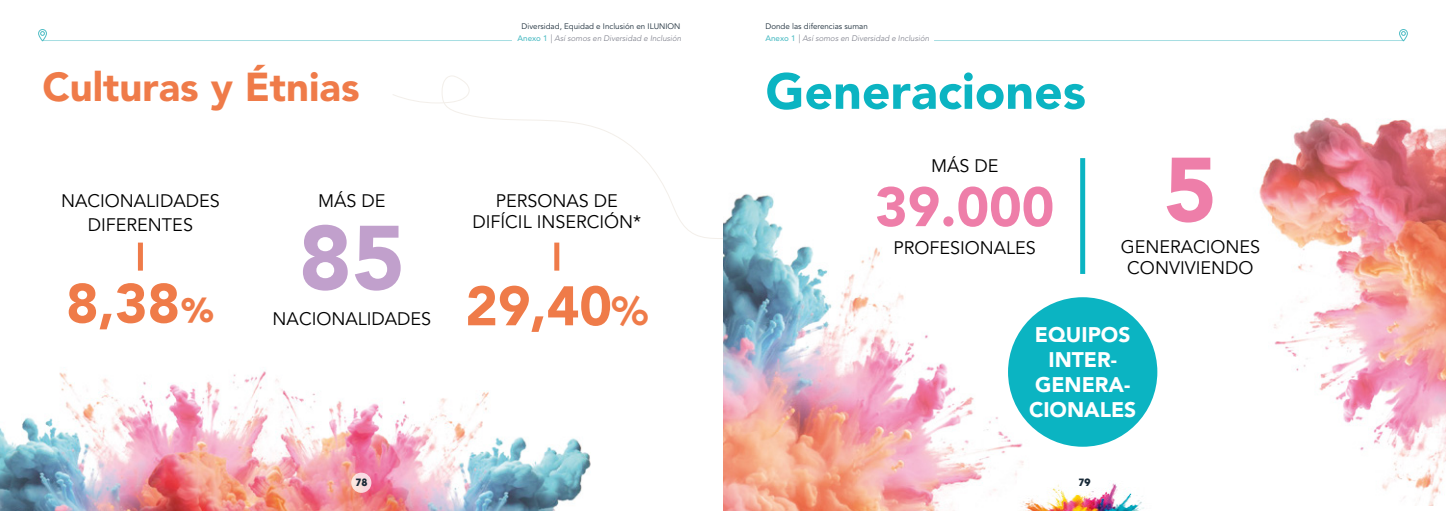
<style>
.page{position:relative;width:1446px;height:511px;background:#fff}
.page>*{position:absolute;margin:0;border:0;box-sizing:border-box;transform-origin:0 0}
.Subtitulo{font:900 90px "Avenir LT Std";color:#c1a0cc}
.Subtitulo-2{font:900 90px "Avenir LT Std";color:#ee7ea9}
.Subtitulo-3{font:900 55px "Avenir LT Std";color:#ef7b49}
.Subtitulo-4{font:900 55px "Avenir LT Std";color:#ee7ea9}
.Subtitulo-5{font:900 50px "Avenir LT Std";color:#0bb4c2}
.Subtitulo-6{font:900 40px "Avenir LT Std";color:#ef7b49}
.txt_general{font:900 21px/25px "Avenir LT Std";color:#fff;text-align:center}
.txt_general-2{font:18px/21px "Avenir LT Std";color:#000;text-align:center}
.t1{font:700 11px "Avant Garde Md ITC";color:#192a37}
.t2{font:italic 300 8px "Avenir LT Std";color:#797b87}
.t3{font:8px "Avenir LT Std";color:#192a37}
.s1{font-family:"Audiowide";font-weight:400;font-size:40px}
.s2{font-weight:500;font-style:normal;color:#4dbcc4}
.s3{font-size:40px}
</style>
<div class="page">
<img style="left:723px;top:162px;width:367px;height:348px">
<img style="left:1017px;top:480px;width:127px;height:30px">
<img style="left:1259px;top:117px;width:187px;height:388px">
<img style="left:0;top:367px;width:591px;height:143px">
<svg style="left:351px;top:472px;width:20px;height:20px"></svg>
<svg style="left:38px;top:29px;width:9px;height:12px"></svg>
<svg style="left:1399px;top:29px;width:9px;height:12px"></svg>
<svg style="left:393px;top:75px;width:330px;height:164px"></svg>
<div style="left:138px;top:242px;width:5px;height:28px;background:#ef7b49"></div>
<div style="left:554px;top:242px;width:5px;height:28px;background:#ef7b49"></div>
<div style="left:1080px;top:158px;width:5px;height:116px;background:#0bb4c2"></div>
<div style="left:1008px;top:297px;width:149px;height:149px;background:#0bb4c2;border-radius:50%"></div>
<hr style="left:934px;top:40px;width:469px;height:1px;background:#4dbcc4">
<hr style="left:43px;top:40px;width:469px;height:1px;background:#4dbcc4">
<p class="Subtitulo-6" style="left:43px;top:63px;width:319px">Culturas y Étnias</p>
<p class="txt_general-2" style="left:61px;top:190px;width:160px">NACIONALIDADES</p>
<p class="txt_general-2" style="left:88px;top:214px;width:107px">DIFERENTES</p>
<p class="Subtitulo-3" style="left:66px;top:270px;width:150px">8,38<span class="s1">%</span></p>
<p class="txt_general-2" style="left:318px;top:191px;width:69px">MÁS DE</p>
<p class="Subtitulo" style="left:299px;top:203px;width:108px">85</p>
<p class="txt_general-2" style="left:273px;top:309px;width:160px">NACIONALIDADES</p>
<p class="t1" style="left:355px;top:475px;width:14px">78</p>
<p class="t3" style="left:522px;top:22px;width:160px">Diversidad, Equidad e Inclusión en ILUNION</p>
<p class="t3" style="left:765px;top:22px;width:104px">Donde las diferencias suman</p>
<p class="t2" style="left:517px;top:33px;width:165px"><span class="s2">Anexo 1</span> | Así somos en Diversidad e Inclusión</p>
<p class="t2" style="left:765px;top:33px;width:165px"><span class="s2">Anexo 1</span> | Así somos en Diversidad e Inclusión</p>
<p class="txt_general-2" style="left:472px;top:190px;width:170px">PERSONAS DE<br>DIFÍCIL INSERCIÓN*</p>
<p class="Subtitulo-3" style="left:465px;top:272px;width:184px">29,40<span class="s3">%</span></p>
<p class="Subtitulo-5" style="left:765px;top:61px;width:322px">Generaciones</p>
<p class="txt_general-2" style="left:931px;top:155px;width:69px">MÁS DE</p>
<p class="Subtitulo-2" style="left:1164px;top:135px;width:55px">5</p>
<p class="txt_general-2" style="left:1120px;top:236px;width:141px">GENERACIONES<br>CONVIVIENDO</p>
<p class="Subtitulo-4" style="left:875px;top:173px;width:181px">39.000</p>
<p class="txt_general-2" style="left:893px;top:238px;width:144px">PROFESIONALES</p>
<p class="txt_general" style="left:1029px;top:322px;width:109px">EQUIPOS<br>INTER-<br>GENERA-<br>CIONALES</p>
<p class="t1" style="left:1078px;top:475px;width:14px">79</p>
</div>
